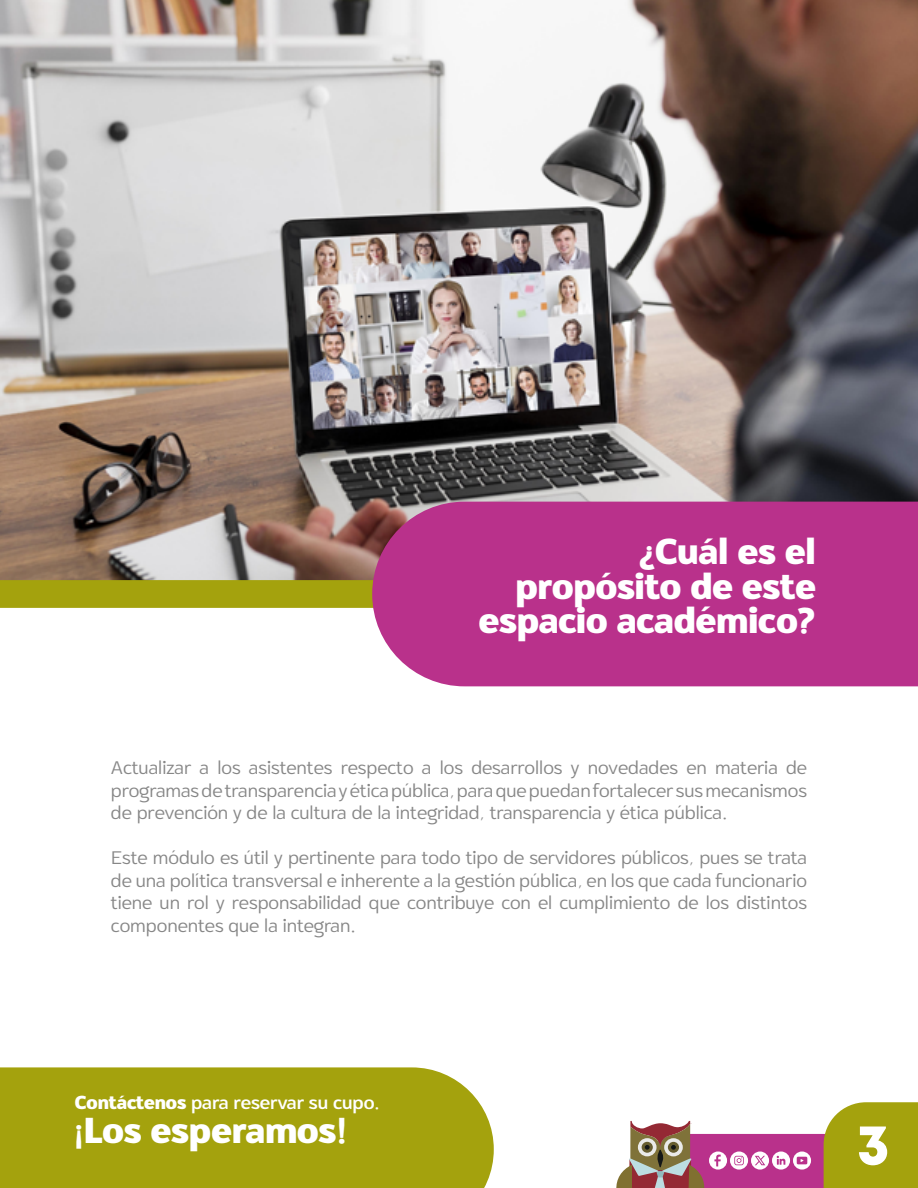
<style>
.page{position:relative;width:918px;height:1188px;background:#fff}
.page>*{position:absolute;margin:0;border:0;box-sizing:border-box;transform-origin:0 0}
.t1{font:800 57px "Mont";color:#fff}
.t2{font:700 34.5px/34.5px "Oliviar Sans";color:#fff;text-align:right}
.t3{font:200 18px/22.5px "Oliviar Sans";color:#878787;text-align:justify}
.t4{font:18px "Oliviar Sans";color:#fff}
.s1{font-weight:700}
</style>
<div class="page">
<img style="left:0;top:0;width:918px;height:580px">
<div style="left:0;top:580px;width:372px;height:28px;background:#a4a20d"></div>
<div style="left:372px;top:502px;width:546px;height:184px;background:#b9318b"></div>
<svg style="left:616px;top:1102px;width:302px;height:86px"></svg>
<div style="left:0;top:1067px;width:494px;height:121px;background:#a4a20d"></div>
<h2 class="t2" style="left:479px;top:535px;width:338px">¿Cuál es el propósito de este espacio académico?</h2>
<p class="t3" style="left:111px;top:757px;width:698px">Actualizar a los asistentes respecto a los desarrollos y novedades en materia de programas de transparencia y ética pública, para que puedan fortalecer sus mecanismos de prevención y de la cultura de la integridad, transparencia y ética pública.</p>
<p class="t3" style="left:111px;top:847px;width:698px">Este módulo es útil y pertinente para todo tipo de servidores públicos, pues se trata de una política transversal e inherente a la gestión pública, en los que cada funcionario tiene un rol y responsabilidad que contribuye con el cumplimiento de los distintos componentes que la integran.</p>
<p class="t4" style="left:75px;top:1091px;width:306px"><span class="s1">Contáctenos</span> para reservar su cupo.</p>
<h2 class="t2" style="left:75px;top:1114px;width:274px">¡Los esperamos!</h2>
<h1 class="t1" style="left:857px;top:1107px;width:34px">3</h1>
</div>
